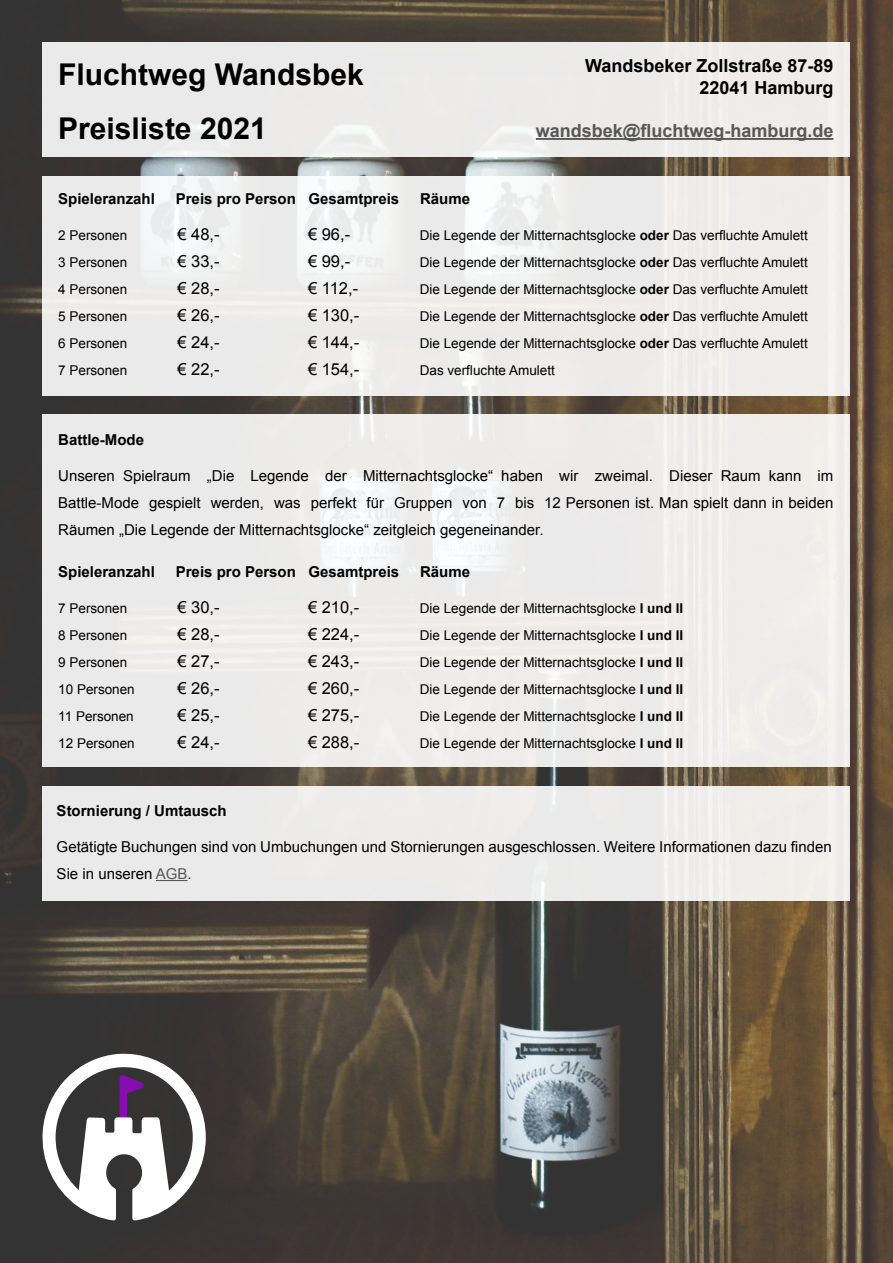
<style>
.page{position:relative;width:893px;height:1263px;background:#fff}
.page>*{position:absolute;margin:0;border:0;box-sizing:border-box;transform-origin:0 0}
.t1{font:700 30px "Arial";color:#000}
.t2{font:700 18px "Arial";color:#000}
.t3{font:700 18px "Arial";color:#575757}
.t4{font:16.5px "Arial";color:#000}
.t5{font:15px/27px "Arial";color:#000;text-align:justify}
.t6{font:700 15px "Arial";color:#000}
.t7{font:13.5px "Arial";color:#000}
.s1{font-weight:700}
.s2{color:#575757}
</style>
<div class="page">
<img style="left:0;top:0;width:893px;height:1263px">
<div style="left:43px;top:43px;width:807px;height:114px;background:#ecebea"></div>
<hr style="left:536px;top:138px;width:297px;height:2px;background:#575757">
<div style="left:43px;top:176px;width:807px;height:219px;background:linear-gradient(to right,#eceded,#f0eeeb)"></div>
<div style="left:43px;top:415px;width:807px;height:352px;background:#edecea"></div>
<div style="left:43px;top:786px;width:807px;height:115px;background:#ecebea"></div>
<hr style="left:156px;top:880px;width:32px;height:1px;background:#575757">
<svg style="left:40px;top:1051px;width:166px;height:169px"></svg>
<p class="t1" style="left:58px;top:54px;width:307px">Fluchtweg Wandsbek</p>
<p class="t1" style="left:58px;top:108px;width:210px">Preisliste 2021</p>
<p class="t2" style="left:585px;top:54px;width:250px">Wandsbeker Zollstraße 87-89</p>
<p class="t2" style="left:699px;top:75px;width:136px">22041 Hamburg</p>
<p class="t3" style="left:536px;top:119px;width:299px">wandsbek@fluchtweg-hamburg.de</p>
<p class="t6" style="left:58px;top:188px;width:98px">Spieleranzahl</p>
<p class="t6" style="left:176px;top:188px;width:225px">Preis pro Person Gesamtpreis</p>
<p class="t6" style="left:420px;top:188px;width:52px">Räume</p>
<p class="t7" style="left:58px;top:226px;width:71px">2 Personen</p>
<p class="t4" style="left:178px;top:223px;width:44px">€ 48,-</p>
<p class="t4" style="left:308px;top:223px;width:44px">€ 96,-</p>
<p class="t7" style="left:420px;top:226px;width:389px">Die Legende der Mitternachtsglocke <span class="s1">oder</span> Das verfluchte Amulett</p>
<p class="t7" style="left:58px;top:253px;width:71px">3 Personen</p>
<p class="t4" style="left:178px;top:250px;width:44px">€ 33,-</p>
<p class="t4" style="left:308px;top:250px;width:44px">€ 99,-</p>
<p class="t7" style="left:420px;top:253px;width:389px">Die Legende der Mitternachtsglocke <span class="s1">oder</span> Das verfluchte Amulett</p>
<p class="t7" style="left:58px;top:280px;width:71px">4 Personen</p>
<p class="t4" style="left:178px;top:277px;width:44px">€ 28,-</p>
<p class="t4" style="left:308px;top:277px;width:52px">€ 112,-</p>
<p class="t7" style="left:420px;top:280px;width:389px">Die Legende der Mitternachtsglocke <span class="s1">oder</span> Das verfluchte Amulett</p>
<p class="t7" style="left:58px;top:307px;width:71px">5 Personen</p>
<p class="t4" style="left:178px;top:304px;width:44px">€ 26,-</p>
<p class="t4" style="left:308px;top:304px;width:53px">€ 130,-</p>
<p class="t7" style="left:420px;top:307px;width:389px">Die Legende der Mitternachtsglocke <span class="s1">oder</span> Das verfluchte Amulett</p>
<p class="t7" style="left:58px;top:334px;width:71px">6 Personen</p>
<p class="t4" style="left:178px;top:331px;width:44px">€ 24,-</p>
<p class="t4" style="left:308px;top:331px;width:53px">€ 144,-</p>
<p class="t7" style="left:420px;top:334px;width:389px">Die Legende der Mitternachtsglocke <span class="s1">oder</span> Das verfluchte Amulett</p>
<p class="t7" style="left:58px;top:361px;width:71px">7 Personen</p>
<p class="t4" style="left:178px;top:358px;width:44px">€ 22,-</p>
<p class="t4" style="left:308px;top:358px;width:53px">€ 154,-</p>
<p class="t7" style="left:420px;top:361px;width:137px">Das verfluchte Amulett</p>
<p class="t6" style="left:58px;top:429px;width:87px">Battle-Mode</p>
<p class="t5" style="left:58px;top:462px;width:777px">Unseren Spielraum „Die Legende der Mitternachtsglocke“ haben wir zweimal. Dieser Raum kann im Battle-Mode gespielt werden, was perfekt für Gruppen von 7 bis 12 Personen ist. Man spielt dann in beiden Räumen „Die Legende der Mitternachtsglocke“ zeitgleich gegeneinander.</p>
<p class="t6" style="left:58px;top:561px;width:98px">Spieleranzahl</p>
<p class="t6" style="left:176px;top:561px;width:225px">Preis pro Person Gesamtpreis</p>
<p class="t6" style="left:420px;top:561px;width:52px">Räume</p>
<p class="t7" style="left:58px;top:599px;width:71px">7 Personen</p>
<p class="t4" style="left:178px;top:596px;width:44px">€ 30,-</p>
<p class="t4" style="left:308px;top:596px;width:53px">€ 210,-</p>
<p class="t7" style="left:420px;top:599px;width:265px">Die Legende der Mitternachtsglocke <span class="s1">I und II</span></p>
<p class="t7" style="left:58px;top:626px;width:71px">8 Personen</p>
<p class="t4" style="left:178px;top:623px;width:44px">€ 28,-</p>
<p class="t4" style="left:308px;top:623px;width:53px">€ 224,-</p>
<p class="t7" style="left:420px;top:626px;width:265px">Die Legende der Mitternachtsglocke <span class="s1">I und II</span></p>
<p class="t7" style="left:58px;top:653px;width:71px">9 Personen</p>
<p class="t4" style="left:178px;top:650px;width:44px">€ 27,-</p>
<p class="t4" style="left:308px;top:650px;width:53px">€ 243,-</p>
<p class="t7" style="left:420px;top:653px;width:265px">Die Legende der Mitternachtsglocke <span class="s1">I und II</span></p>
<p class="t7" style="left:58px;top:680px;width:78px">10 Personen</p>
<p class="t4" style="left:178px;top:677px;width:44px">€ 26,-</p>
<p class="t4" style="left:308px;top:677px;width:53px">€ 260,-</p>
<p class="t7" style="left:420px;top:680px;width:265px">Die Legende der Mitternachtsglocke <span class="s1">I und II</span></p>
<p class="t7" style="left:58px;top:707px;width:77px">11 Personen</p>
<p class="t4" style="left:178px;top:704px;width:44px">€ 25,-</p>
<p class="t4" style="left:308px;top:704px;width:53px">€ 275,-</p>
<p class="t7" style="left:420px;top:707px;width:265px">Die Legende der Mitternachtsglocke <span class="s1">I und II</span></p>
<p class="t7" style="left:58px;top:734px;width:78px">12 Personen</p>
<p class="t4" style="left:178px;top:731px;width:44px">€ 24,-</p>
<p class="t4" style="left:308px;top:731px;width:53px">€ 288,-</p>
<p class="t7" style="left:420px;top:734px;width:265px">Die Legende der Mitternachtsglocke <span class="s1">I und II</span></p>
<p class="t6" style="left:57px;top:801px;width:172px">Stornierung / Umtausch</p>
<p class="t5" style="left:57px;top:833px;width:777px">Getätigte Buchungen sind von Umbuchungen und Stornierungen ausgeschlossen. Weitere Informationen dazu finden<br>Sie in unseren <span class="s2">AGB</span>.</p>
</div>
